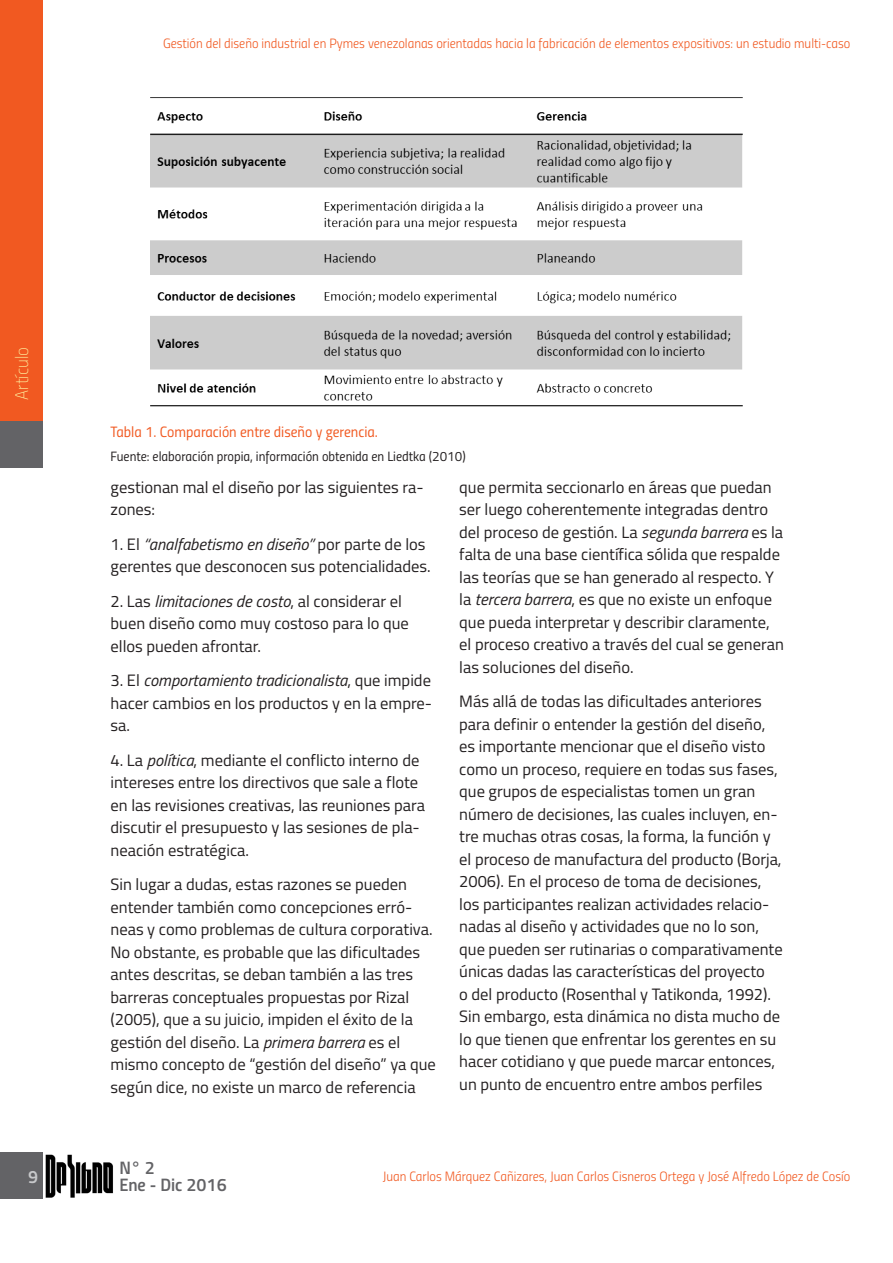
<style>
.page{position:relative;width:893px;height:1263px;background:#fff}
.page>*{position:absolute;margin:0;border:0;box-sizing:border-box;transform-origin:0 0}
.t1{font:18px/16.5px "Titillium Semibold Upright";color:#636366}
.t2{font:18px "Titillium Thin Upright";color:#fff7a4}
.t3{font:18px "Titillium Semibold Upright";color:#c7c8ca}
.Cuerpo{font:16.5px/22.5px "Titillium";color:#231f20}
.figura{font:15px "Titillium Regular Upright";color:#f15921}
.t4{font:13.5px "Titillium Light Upright";color:#f15921}
.fuente{font:13.5px "Titillium Regular Upright";color:#231f20}
.s1{font-style:italic}
</style>
<div class="page">
<div style="left:0;top:0;width:43px;height:421px;background:#f15921"></div>
<div style="left:0;top:421px;width:43px;height:47px;background:#636366"></div>
<div style="left:0;top:1152px;width:43px;height:47px;background:#636366"></div>
<img style="left:45px;top:1154px;width:68px;height:44px">
<img style="left:150px;top:98px;width:592px;height:309px">
<p class="t4" style="left:163px;top:34px;width:689px">Gestión del diseño industrial en Pymes venezolanas orientadas hacia la fabricación de elementos expositivos: un estudio multi-caso</p>
<p class="t2" style="left:9px;top:400px;width:54px;rotate:-90deg">Artículo</p>
<p class="t3" style="left:28px;top:1162px;width:12px">9</p>
<p class="figura" style="left:111px;top:420px;width:269px">Tabla 1. Comparación entre diseño y gerencia.</p>
<p class="fuente" style="left:111px;top:446px;width:357px">Fuente: elaboración propia, información obtenida en Liedtka (2010)</p>
<p class="Cuerpo" style="left:111px;top:475px;width:315px">gestionan mal el diseño por las siguientes ra&shy;zones:</p>
<p class="Cuerpo" style="left:111px;top:532px;width:322px">1. El <span class="s1">“analfabetismo en diseño”</span> por parte de los gerentes que desconocen sus potencialidades.</p>
<p class="Cuerpo" style="left:111px;top:589px;width:300px">2. Las <span class="s1">limitaciones de costo</span>, al considerar el buen diseño como muy costoso para lo que ellos pueden afrontar.</p>
<p class="Cuerpo" style="left:111px;top:669px;width:323px;text-align:justify">3. El <span class="s1">comportamiento tradicionalista</span>, que impide hacer cambios en los productos y en la empre&shy;sa.</p>
<p class="Cuerpo" style="left:111px;top:748px;width:316px">4. La <span class="s1">política</span>, mediante el conflicto interno de intereses entre los directivos que sale a flote en las revisiones creativas, las reuniones para discutir el presupuesto y las sesiones de pla&shy;neación estratégica.</p>
<p class="Cuerpo" style="left:111px;top:873px;width:327px">Sin lugar a dudas, estas razones se pueden entender también como concepciones erró&shy;neas y como problemas de cultura corporativa.<br>No obstante, es probable que las dificultades antes descritas, se deban también a las tres barreras conceptuales propuestas por Rizal (2005), que a su juicio, impiden el éxito de la gestión del diseño. La <span class="s1">primera barrera</span> es el mismo concepto de “gestión del diseño” ya que según dice, no existe un marco de referencia</p>
<p class="Cuerpo" style="left:459px;top:475px;width:326px">que permita seccionarlo en áreas que puedan ser luego coherentemente integradas dentro del proceso de gestión. La <span class="s1">segunda barrera</span> es la falta de una base científica sólida que respalde las teorías que se han generado al respecto. Y la <span class="s1">tercera barrera</span>, es que no existe un enfoque que pueda interpretar y describir claramente, el proceso creativo a través del cual se generan las soluciones del diseño.</p>
<p class="Cuerpo" style="left:459px;top:690px;width:325px">Más allá de todas las dificultades anteriores para definir o entender la gestión del diseño, es importante mencionar que el diseño visto como un proceso, requiere en todas sus fases, que grupos de especialistas tomen un gran número de decisiones, las cuales incluyen, en&shy;tre muchas otras cosas, la forma, la función y el proceso de manufactura del producto (Borja, 2006). En el proceso de toma de decisiones, los participantes realizan actividades relacio&shy;nadas al diseño y actividades que no lo son, que pueden ser rutinarias o comparativamente únicas dadas las características del proyecto<br>o del producto (Rosenthal y Tatikonda, 1992).<br>Sin embargo, esta dinámica no dista mucho de lo que tienen que enfrentar los gerentes en su hacer cotidiano y que puede marcar entonces, un punto de encuentro entre ambos perfiles</p>
<p class="t1" style="left:119px;top:1159px;width:109px">N° 2<br>Ene - Dic 2016</p>
<p class="t4" style="left:383px;top:1166px;width:469px">Juan Carlos Márquez Cañizares, Juan Carlos Cisneros Ortega y José Alfredo López de Cosío</p>
</div>
